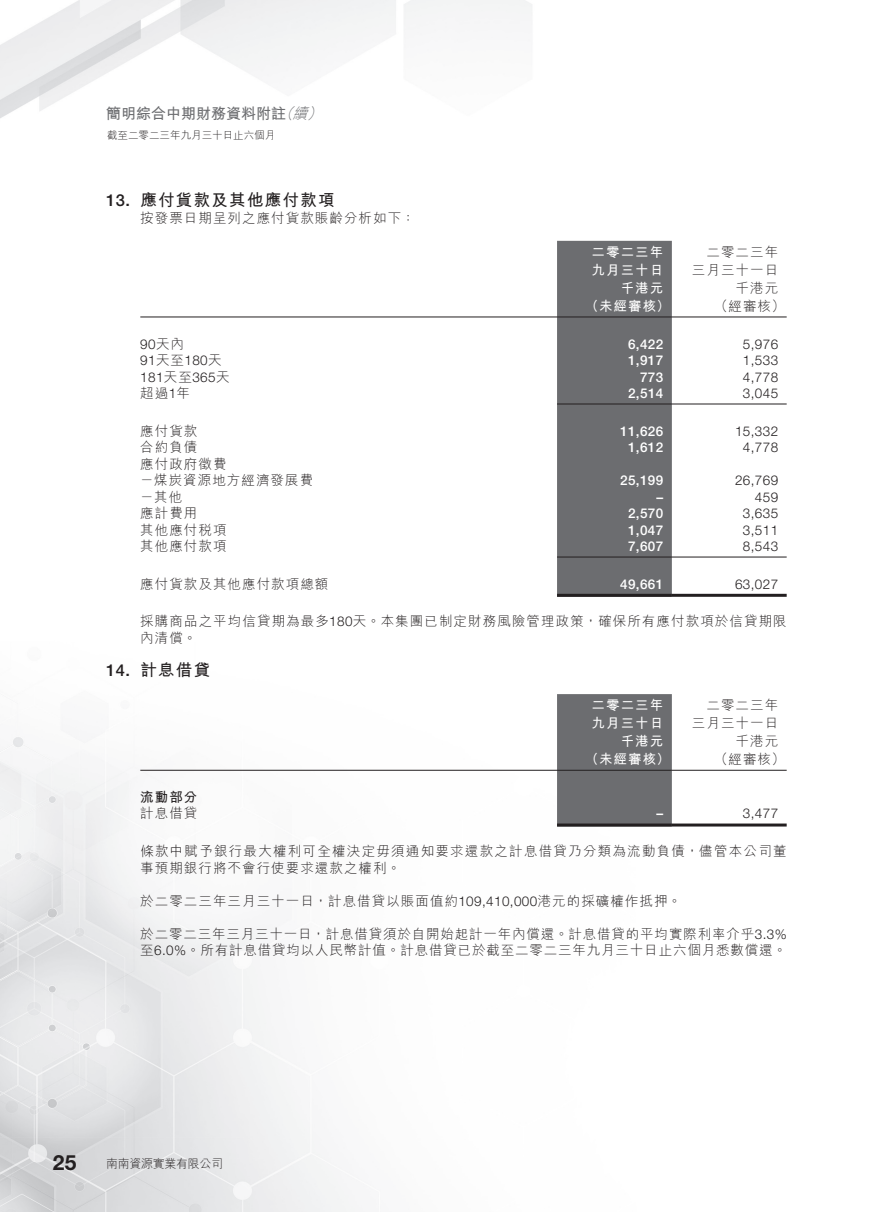
<style>
.page{position:relative;width:893px;height:1212px;background:#fff}
.page>*{position:absolute;margin:0;border:0;box-sizing:border-box;transform-origin:0 0}
.t1{font:700 21px "Helvetica Neue LT Std";color:#231f20}
.t2{font:700 16.5px "M Hei HK";letter-spacing:.08em;color:#231f20}
.t3{font:500 16.5px "Helvetica Neue LT Std";color:#231f20}
.t4{font:700 15px "M Hei HK";color:#6c6d70}
.t5{font:italic 300 15px "M Hei HK";color:#6c6d70}
.t6{font:300 13.5px/18px "M Hei HK";letter-spacing:.08em;color:#231f20}
.t7{font:300 13.5px/16.5px "M Hei HK";letter-spacing:.06em;color:#231f20}
.t8{font:300 13.5px "Helvetica Neue LT Std";letter-spacing:.03em;color:#231f20}
.t9{font:500 13.5px "Helvetica Neue LT Std";letter-spacing:.03em;color:#fff}
.t10{font:700 13.5px/18px "M Hei HK";letter-spacing:.08em;color:#fff}
.t11{font:700 13.5px "M Hei HK";color:#231f20}
.t12{font:300 12px "M Hei HK";letter-spacing:-.03em;color:#231f20}
.t13{font:300 10.5px "M Hei HK";color:#231f20}
.s1{font-weight:300;font-style:italic}
.s2{font-family:"M Hei HK"}
.s3{font-family:"Helvetica Neue LT Std"}
</style>
<div class="page">
<img style="left:0;top:0;width:787px;height:1212px">
<div style="left:557px;top:241px;width:115px;height:353px;background:#6c6d70"></div>
<hr style="left:140px;top:317px;width:417px;height:1px;background:#231f20">
<hr style="left:557px;top:317px;width:115px;height:1px;background:#231f20">
<hr style="left:672px;top:317px;width:115px;height:1px;background:#231f20">
<hr style="left:557px;top:404px;width:115px;height:1px;background:#231f20">
<hr style="left:672px;top:404px;width:115px;height:1px;background:#231f20">
<hr style="left:557px;top:557px;width:115px;height:1px;background:#231f20">
<hr style="left:672px;top:557px;width:115px;height:1px;background:#231f20">
<hr style="left:557px;top:594px;width:115px;height:3px;background:#231f20">
<hr style="left:672px;top:594px;width:115px;height:3px;background:#231f20">
<div style="left:557px;top:694px;width:115px;height:129px;background:#6c6d70"></div>
<hr style="left:140px;top:770px;width:417px;height:1px;background:#231f20">
<hr style="left:557px;top:770px;width:115px;height:1px;background:#231f20">
<hr style="left:672px;top:770px;width:115px;height:1px;background:#231f20">
<hr style="left:557px;top:823px;width:115px;height:3px;background:#231f20">
<hr style="left:672px;top:823px;width:115px;height:3px;background:#231f20">
<p class="t4" style="left:106px;top:102px;width:207px">簡明綜合中期財務資料附註<span class="s1">續</span></p>
<p class="t5" style="left:278px;top:105px;width:20px">（</p>
<p class="t5" style="left:307px;top:105px;width:20px">(</p>
<p class="t13" style="left:107px;top:130px;width:170px">截至二零二三年九月三十日止六個月</p>
<p class="t3" style="left:106px;top:190px;width:25px">13.</p>
<p class="t3" style="left:106px;top:660px;width:25px">14.</p>
<p class="t2" style="left:140px;top:188px;width:196px">應付貨款及其他應付款項</p>
<p class="t6" style="left:140px;top:208px;width:276px">按發票日期呈列之應付貨款賬齡分析如下：</p>
<p class="t10" style="left:592px;top:242px;width:73px">二零二三年九月三十日</p>
<p class="t6" style="left:692px;top:243px;width:88px;text-align:right">二零二三年三月三十一日千港元</p>
<p class="t10" style="left:621px;top:278px;width:44px">千港元</p>
<p class="t10" style="left:585px;top:296px;width:86px">（未經審核）</p>
<p class="t6" style="left:715px;top:297px;width:72px">（經審核(</p>
<p class="t8" style="left:140px;top:336px;width:45px">90<span class="s2">天內</span></p>
<p class="t9" style="left:628px;top:336px;width:37px">6,422</p>
<p class="t8" style="left:743px;top:336px;width:37px">5,976</p>
<p class="t8" style="left:140px;top:352px;width:83px">91<span class="s2">天至</span>180<span class="s2">天</span></p>
<p class="t9" style="left:628px;top:352px;width:37px">1,917</p>
<p class="t8" style="left:743px;top:352px;width:37px">1,533</p>
<p class="t8" style="left:140px;top:369px;width:91px">181<span class="s2">天至</span>365<span class="s2">天</span></p>
<p class="t9" style="left:640px;top:369px;width:25px">773</p>
<p class="t8" style="left:743px;top:369px;width:37px">4,778</p>
<p class="t6" style="left:140px;top:384px;width:51px">超過 年<span class="s3">1</span></p>
<p class="t9" style="left:628px;top:385px;width:37px">2,514</p>
<p class="t8" style="left:743px;top:385px;width:37px">3,045</p>
<p class="t6" style="left:140px;top:421px;width:59px">應付貨款</p>
<p class="t9" style="left:620px;top:423px;width:45px">11,626</p>
<p class="t8" style="left:735px;top:423px;width:45px">15,332</p>
<p class="t6" style="left:140px;top:439px;width:88px;line-height:16.5px">合約負債<br>應付政府徵費</p>
<p class="t9" style="left:628px;top:439px;width:37px">1,612</p>
<p class="t8" style="left:743px;top:439px;width:37px">4,778</p>
<p class="t6" style="left:140px;top:471px;width:174px">－煤炭資源地方經濟發展費</p>
<p class="t9" style="left:620px;top:472px;width:45px">25,199</p>
<p class="t8" style="left:735px;top:472px;width:45px">26,769</p>
<p class="t6" style="left:140px;top:487px;width:43px">－其他</p>
<p class="t9" style="left:657px;top:489px;width:8px">–</p>
<p class="t8" style="left:755px;top:489px;width:25px">459</p>
<p class="t6" style="left:140px;top:504px;width:59px">應計費用</p>
<p class="t9" style="left:628px;top:505px;width:37px">2,570</p>
<p class="t8" style="left:743px;top:505px;width:37px">3,635</p>
<p class="t6" style="left:140px;top:520px;width:88px">其他應付稅項</p>
<p class="t9" style="left:628px;top:522px;width:37px">1,047</p>
<p class="t8" style="left:743px;top:522px;width:37px">3,511</p>
<p class="t6" style="left:140px;top:537px;width:88px">其他應付款項</p>
<p class="t9" style="left:628px;top:538px;width:37px">7,607</p>
<p class="t8" style="left:743px;top:538px;width:37px">8,543</p>
<p class="t6" style="left:140px;top:574px;width:190px">應付貨款及其他應付款項總額</p>
<p class="t6" style="left:140px;top:613px;width:648px;line-height:16.5px">採購商品之平均信貸期為最多<span class="s3">180</span>天。本集團已制定財務風險管理政策，確保所有應付款項於信貸期限內清償。</p>
<p class="t2" style="left:140px;top:658px;width:71px">計息借貸</p>
<p class="t9" style="left:620px;top:576px;width:45px">49,661</p>
<p class="t8" style="left:735px;top:576px;width:45px">63,027</p>
<p class="t10" style="left:592px;top:695px;width:73px">二零二三年九月三十日</p>
<p class="t6" style="left:692px;top:696px;width:88px;text-align:right">二零二三年三月三十一日千港元</p>
<p class="t10" style="left:621px;top:731px;width:44px">千港元</p>
<p class="t11" style="left:140px;top:787px;width:59px">流動部分</p>
<p class="t10" style="left:585px;top:749px;width:86px">（未經審核）</p>
<p class="t6" style="left:715px;top:750px;width:72px">（經審核(</p>
<p class="t6" style="left:140px;top:804px;width:59px">計息借貸</p>
<p class="t6" style="left:140px;top:843px;width:648px;line-height:16.5px">條款中賦予銀行最大權利可全權決定毋須通知要求還款之計息借貸乃分類為流動負債，儘管本公司董事預期銀行將不會行使要求還款之權利。</p>
<p class="t6" style="left:140px;top:891px;width:543px">於二零二三年三月三十一日，計息借貸以賬面值約<span class="s3">109,410,000</span>港元的採礦權作抵押。</p>
<p class="t7" style="left:140px;top:925px;width:648px">於二零二三年三月三十一日，計息借貸須於自開始起計一年內償還。計息借貸的平均實際利率介乎<span class="s3">3.3%</span>至<span class="s3">6.0%</span>。所有計息借貸均以人民幣計值。計息借貸已於截至二零二三年九月三十日止六個月悉數償還。</p>
<p class="t8" style="left:743px;top:805px;width:37px">3,477</p>
<p class="t9" style="left:657px;top:805px;width:8px">–</p>
<h1 class="t1" style="left:53px;top:1149px;width:25px">25</h1>
<p class="t12" style="left:106px;top:1157px;width:118px">南南資源實業有限公司</p>
</div>
